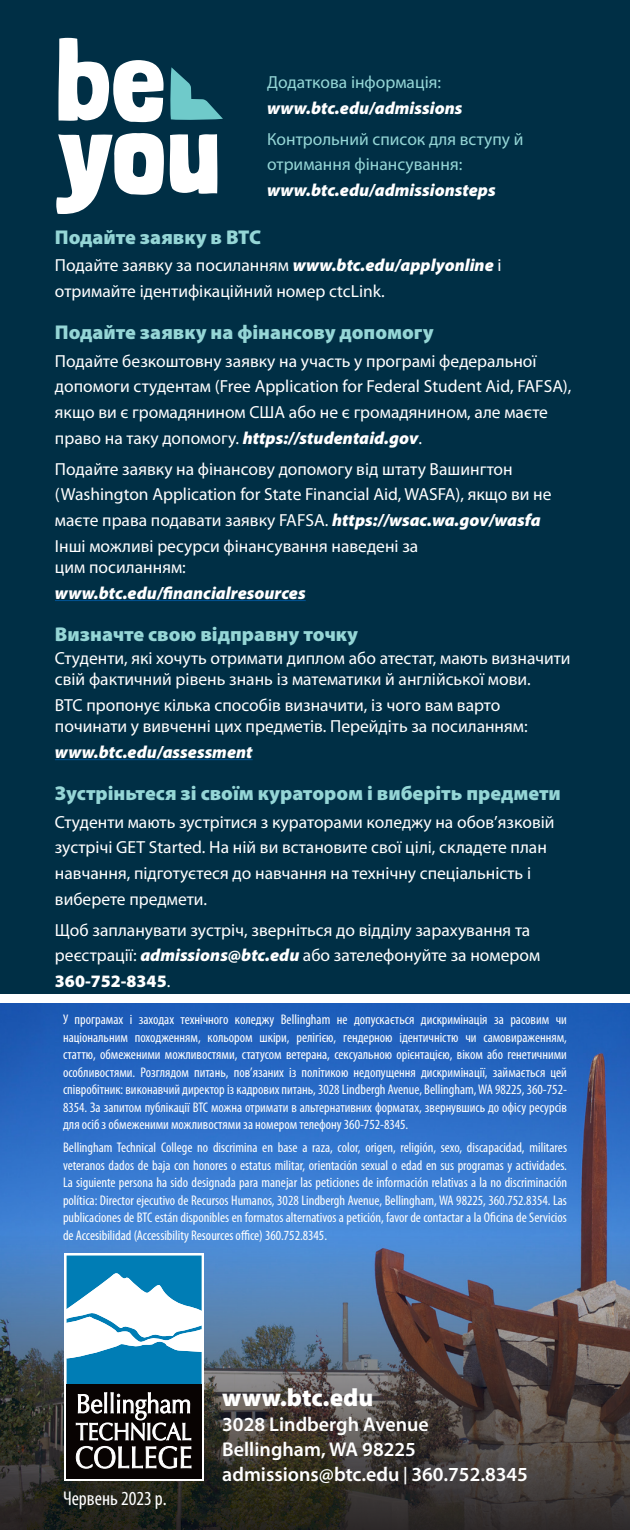
<style>
.page{position:relative;width:630px;height:1530px;background:#fff}
.page>*{position:absolute;margin:0;border:0;box-sizing:border-box;transform-origin:0 0}
.BODY{font:900 25px "Myriad Pro";color:#fff}
.Subtitle{font:900 20px "Myriad Pro";color:#95d6d6}
.BODY-2{font:600 20px/25px "Myriad Pro";color:#fff}
.t1{font:condensed 20px "Myriad Pro";color:#fff}
.BODY-3{font:17.5px/25.5px "Myriad Pro";color:#fff}
.BODY-4{font:italic 900 17.5px "Myriad Pro";color:#fff}
.BODY-5{font:17.5px/25.5px "Myriad Pro";color:#95d6d6}
.BODY-6{font:condensed 14px/17.5px "Myriad Pro";color:#fff;text-align:justify}
.s1{font-weight:900;font-style:italic}
.s2{font-weight:900}
.s3{font-size:17.5px}
</style>
<div class="page">
<img style="left:0;top:1003px;width:630px;height:233px">
<div style="left:0;top:0;width:630px;height:1003px;background:#002f45"></div>
<div style="left:0;top:994px;width:630px;height:9px;background:#fff"></div>
<svg style="left:0;top:1236px;width:630px;height:294px;background:#48505d"></svg>
<svg style="left:64px;top:1254px;width:140px;height:227px"></svg>
<div style="left:67px;top:1385px;width:135px;height:94px;background:#080302"></div>
<svg style="left:76px;top:1392px;width:116px;height:77px"></svg>
<svg style="left:67px;top:1256px;width:135px;height:129px"></svg>
<hr style="left:55px;top:600px;width:251px;height:1px;background:#005495">
<hr style="left:55px;top:759px;width:198px;height:1px;background:#005495">
<svg style="left:58px;top:38px;width:106px;height:84px"></svg>
<svg style="left:56px;top:133px;width:108px;height:81px"></svg>
<svg style="left:170px;top:134px;width:47px;height:60px"></svg>
<svg style="left:170px;top:67px;width:53px;height:53px"></svg>
<p class="BODY-5" style="left:267px;top:69px;width:176px">Додаткова інформація:</p>
<p class="BODY-4" style="left:267px;top:96px;width:197px">www.btc.edu/admissions</p>
<p class="BODY-5" style="left:267px;top:126px;width:258px">Контрольний список для вступу й отримання фінансування:</p>
<p class="BODY-4" style="left:267px;top:178px;width:230px">www.btc.edu/admissionsteps</p>
<p class="Subtitle" style="left:55px;top:224px;width:208px">Подайте заявку в BTC</p>
<p class="BODY-3" style="left:55px;top:252px;width:448px">Подайте заявку за посиланням <span class="s1">www.btc.edu/applyonline</span> і отримайте ідентифікаційний номер ctcLink.</p>
<p class="Subtitle" style="left:55px;top:319px;width:380px">Подайте заявку на фінансову допомогу</p>
<p class="BODY-3" style="left:55px;top:348px;width:518px">Подайте безкоштовну заявку на участь у програмі федеральної допомоги студентам (Free Application for Federal Student Aid, FAFSA), якщо ви є громадянином США або не є громадянином, але маєте право на таку допомогу. <span class="s1">https://studentaid.gov</span>.</p>
<p class="BODY-3" style="left:55px;top:456px;width:498px">Подайте заявку на фінансову допомогу від штату Вашингтон (Washington Application for State Financial Aid, WASFA), якщо ви не маєте права подавати заявку FAFSA. <span class="s1">https://wsac.wa.gov/wasfa</span></p>
<p class="BODY-3" style="left:55px;top:536px;width:365px;line-height:21px">Інші можливі ресурси фінансування наведені за цим посиланням:</p>
<p class="BODY-4" style="left:55px;top:581px;width:252px">www.btc.edu/financialresources</p>
<p class="Subtitle" style="left:55px;top:621px;width:305px">Визначте свою відправну точку</p>
<p class="BODY-3" style="left:55px;top:647px;width:517px;line-height:21px">Студенти, які хочуть отримати диплом або атестат, мають визначити свій фактичний рівень знань із математики й англійської мови.</p>
<p class="BODY-3" style="left:55px;top:695px;width:474px;line-height:21px">BTC пропонує кілька способів визначити, із чого вам варто починати у вивченні цих предметів. Перейдіть за посиланням:</p>
<p class="BODY-4" style="left:55px;top:740px;width:199px">www.btc.edu/assessment</p>
<p class="Subtitle" style="left:55px;top:780px;width:507px">Зустріньтеся зі своїм куратором і виберіть предмети</p>
<p class="BODY-3" style="left:55px;top:809px;width:501px">Студенти мають зустрітися з кураторами коледжу на обов’язковій зустрічі GET Started. На ній ви встановите свої цілі, складете план навчання, підготуєтеся до навчання на технічну спеціальність і виберете предмети.</p>
<p class="BODY-3" style="left:55px;top:917px;width:487px">Щоб запланувати зустріч, зверніться до відділу зарахування та реєстрації: <span class="s1">admissions@btc.edu</span> або зателефонуйте за номером<br><span class="s2">360-752-8345</span>.</p>
<p class="BODY-6" style="left:63px;top:1011px;width:506px">У програмах і заходах технічного коледжу Bellingham не допускається дискримінація за расовим чи національним походженням, кольором шкіри, релігією, гендерною ідентичністю чи самовираженням, статтю, обмеженими можливостями, статусом ветерана, сексуальною орієнтацією, віком або генетичними особливостями. Розглядом питань, пов’язаних із політикою недопущення дискримінації, займається цей співробітник: виконавчий директор із кадрових питань, 3028 Lindbergh Avenue, Bellingham, WA 98225, 360-752- 8354. За запитом публікації BTC можна отримати в альтернативних форматах, звернувшись до офісу ресурсів для осіб з обмеженими можливостями за номером телефону 360-752-8345.</p>
<p class="BODY-6" style="left:63px;top:1139px;width:506px">Bellingham Technical College no discrimina en base a raza, color, origen, religión, sexo, discapacidad, militares veteranos dados de baja con honores o estatus militar, orientación sexual o edad en sus programas y actividades.<br>La siguiente persona ha sido designada para manejar las peticiones de información relativas a la no discriminación política: Director ejecutivo de Recursos Humanos, 3028 Lindbergh Avenue, Bellingham, WA 98225, 360.752.8354. Las publicaciones de BTC están disponibles en formatos alternativos a petición, favor de contactar a la Oficina de Servicios de Accesibilidad (Accessibility Resources office) 360.752.8345.</p>
<p class="t1" style="left:63px;top:1486px;width:105px">Червень 2023 р.</p>
<p class="BODY" style="left:222px;top:1381px;width:153px">www.btc.edu</p>
<p class="BODY-2" style="left:222px;top:1411px;width:307px">3028 Lindbergh Avenue<br>Bellingham, WA 98225 admissions@btc.edu <span class="s3">|</span> 360.752.8345</p>
</div>
